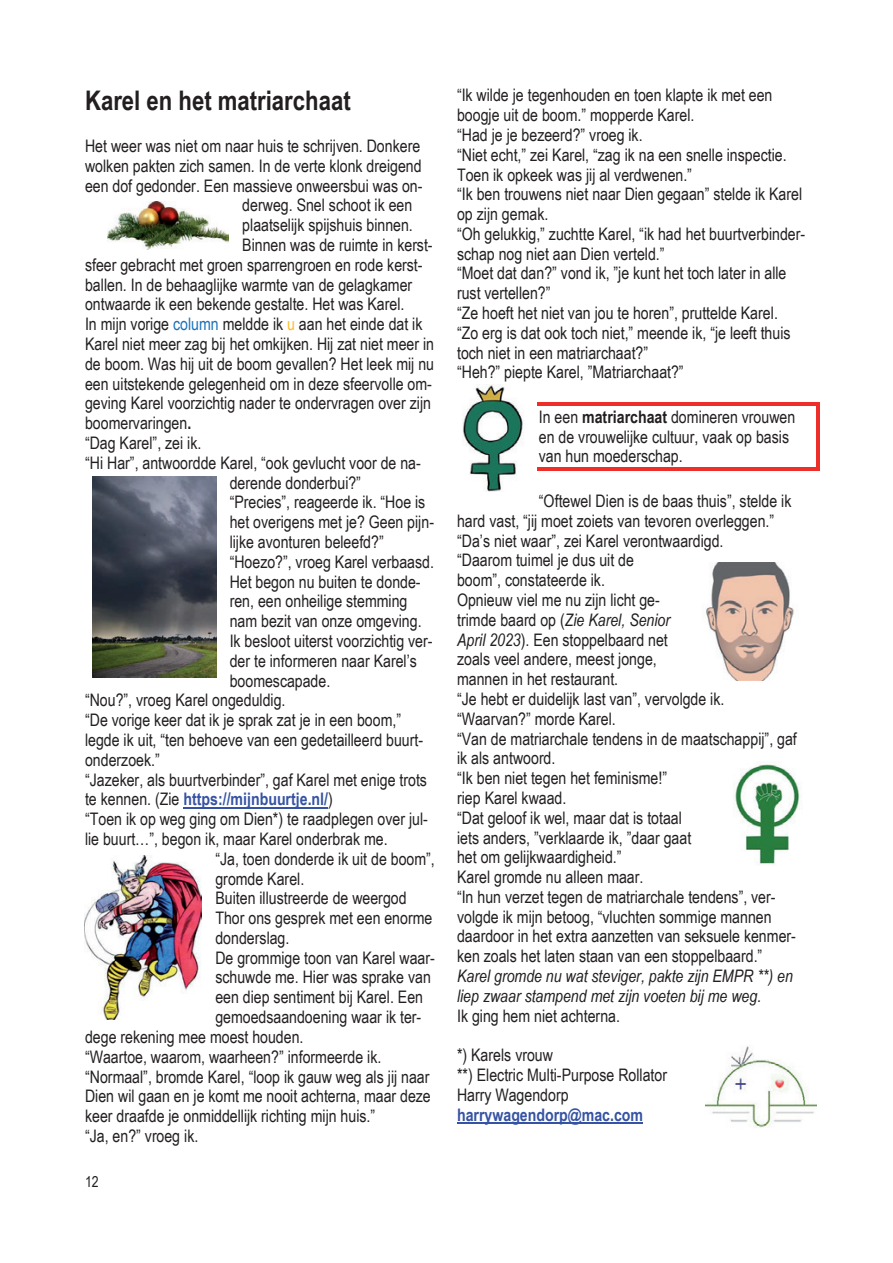
<style>
.page{position:relative;width:893px;height:1263px;background:#fff}
.page>*{position:absolute;margin:0;border:0;box-sizing:border-box;transform-origin:0 0}
.t1{font:700 27px "Arial Narrow";color:#231f20}
.t2{font:17.25px/19.8px "Arial Narrow";color:#231f20}
.t3{font:italic 17.25px/19.8px "Arial Narrow";color:#231f20}
.t4{font:700 17.25px "Arial Narrow";color:#3653a3}
.t5{font:15px "Arial Narrow";color:#231f20}
.s1{color:#1b71ba}
.s2{color:#fdbd28}
.s3{font-weight:700}
.s4{font-weight:400;color:#231f20}
.s5{font-style:italic}
</style>
<div class="page">
<hr style="left:183px;top:807px;width:145px;height:1px;background:#3653a3">
<hr style="left:537px;top:402px;width:282px;height:3px;background:#ee2e29">
<hr style="left:816px;top:402px;width:3px;height:24px;background:#ee2e29">
<hr style="left:816px;top:426px;width:3px;height:20px;background:#ee2e29">
<hr style="left:537px;top:467px;width:282px;height:4px;background:#ee2e29">
<hr style="left:816px;top:446px;width:3px;height:25px;background:#ee2e29">
<hr style="left:457px;top:1122px;width:186px;height:2px;background:#3653a3">
<img style="left:107px;top:201px;width:122px;height:49px">
<img style="left:92px;top:476px;width:124px;height:201px">
<img style="left:84px;top:855px;width:118px;height:164px">
<img style="left:462px;top:384px;width:61px;height:107px">
<img style="left:706px;top:563px;width:88px;height:117px">
<img style="left:734px;top:763px;width:67px;height:102px">
<img style="left:706px;top:1046px;width:111px;height:82px">
<h1 class="t1" style="left:85px;top:80px;width:267px">Karel en het matriarchaat</h1>
<p class="t2" style="left:85px;top:135px;width:337px">Het weer was niet om naar huis te schrijven. Donkere</p>
<p class="t2" style="left:85px;top:155px;width:338px">wolken pakten zich samen. In de verte klonk dreigend</p>
<p class="t2" style="left:85px;top:175px;width:339px">een dof gedonder. Een massieve onweersbui was on-</p>
<p class="t2" style="left:242px;top:195px;width:172px">derweg. Snel schoot ik een</p>
<p class="t2" style="left:242px;top:215px;width:172px">plaatselijk spijshuis binnen.</p>
<p class="t2" style="left:242px;top:234px;width:192px">Binnen was de ruimte in kerst-</p>
<p class="t2" style="left:85px;top:254px;width:339px">sfeer gebracht met groen sparrengroen en rode kerst-</p>
<p class="t2" style="left:85px;top:274px;width:329px">ballen. In de behaaglijke warmte van de gelagkamer</p>
<p class="t2" style="left:85px;top:294px;width:321px">ontwaarde ik een bekende gestalte. Het was Karel.</p>
<p class="t2" style="left:85px;top:314px;width:339px">In mijn vorige <span class="s1">column</span> meldde ik <span class="s2">u</span> aan het einde dat ik</p>
<p class="t2" style="left:85px;top:333px;width:351px">Karel niet meer zag bij het omkijken. Hij zat niet meer in</p>
<p class="t2" style="left:85px;top:353px;width:351px">de boom. Was hij uit de boom gevallen? Het leek mij nu</p>
<p class="t2" style="left:85px;top:373px;width:348px">een uitstekende gelegenheid om in deze sfeervolle om-</p>
<p class="t2" style="left:85px;top:393px;width:347px">geving Karel voorzichtig nader te ondervragen over zijn</p>
<p class="t2" style="left:85px;top:413px;width:108px">boomervaringen<span class="s3">.</span></p>
<p class="t2" style="left:85px;top:432px;width:118px">“Dag Karel”, zei ik.</p>
<p class="t2" style="left:85px;top:452px;width:337px">“Hi Har”, antwoordde Karel, “ook gevlucht voor de na-</p>
<p class="t2" style="left:230px;top:472px;width:133px">derende donderbui?”</p>
<p class="t2" style="left:230px;top:492px;width:197px">“Precies”, reageerde ik. “Hoe is</p>
<p class="t2" style="left:230px;top:512px;width:206px">het overigens met je? Geen pijn-</p>
<p class="t2" style="left:230px;top:531px;width:156px">lijke avonturen beleefd?”</p>
<p class="t2" style="left:230px;top:551px;width:206px">“Hoezo?”, vroeg Karel verbaasd.</p>
<p class="t2" style="left:230px;top:571px;width:192px">Het begon nu buiten te donde-</p>
<p class="t2" style="left:230px;top:591px;width:179px">ren, een onheilige stemming</p>
<p class="t2" style="left:230px;top:610px;width:193px">nam bezit van onze omgeving.</p>
<p class="t2" style="left:230px;top:630px;width:204px">Ik besloot uiterst voorzichtig ver-</p>
<p class="t2" style="left:230px;top:650px;width:189px">der te informeren naar Karel’s</p>
<p class="t2" style="left:230px;top:670px;width:102px">boomescapade.</p>
<p class="t2" style="left:85px;top:690px;width:202px">“Nou?”, vroeg Karel ongeduldig.</p>
<p class="t2" style="left:85px;top:710px;width:318px">“De vorige keer dat ik je sprak zat je in een boom,”</p>
<p class="t2" style="left:85px;top:729px;width:340px">legde ik uit, “ten behoeve van een gedetailleerd buurt-</p>
<p class="t2" style="left:85px;top:749px;width:76px">onderzoek.”</p>
<p class="t2" style="left:85px;top:769px;width:343px">“Jazeker, als buurtverbinder”, gaf Karel met enige trots</p>
<p class="t4" style="left:85px;top:786px;width:249px"><span class="s4">te kennen. (Zie</span> https://mijnbuurtje.nl/<span class="s4">)</span></p>
<p class="t2" style="left:85px;top:808px;width:344px">“Toen ik op weg ging om Dien*) te raadplegen over jul-</p>
<p class="t2" style="left:85px;top:828px;width:304px">lie buurt…”, begon ik, maar Karel onderbrak me.</p>
<p class="t2" style="left:215px;top:848px;width:221px">“Ja, toen donderde ik uit de boom”,</p>
<p class="t2" style="left:215px;top:868px;width:90px">gromde Karel.</p>
<p class="t2" style="left:215px;top:888px;width:193px">Buiten illustreerde de weergod</p>
<p class="t2" style="left:215px;top:907px;width:218px">Thor ons gesprek met een enorme</p>
<p class="t2" style="left:215px;top:927px;width:76px">donderslag.</p>
<p class="t2" style="left:215px;top:947px;width:221px">De grommige toon van Karel waar-</p>
<p class="t2" style="left:215px;top:967px;width:217px">schuwde me. Hier was sprake van</p>
<p class="t2" style="left:215px;top:987px;width:209px">een diep sentiment bij Karel. Een</p>
<p class="t2" style="left:215px;top:1006px;width:207px">gemoedsaandoening waar ik ter-</p>
<p class="t2" style="left:85px;top:1026px;width:220px">dege rekening mee moest houden.</p>
<p class="t2" style="left:85px;top:1046px;width:298px">“Waartoe, waarom, waarheen?” informeerde ik.</p>
<p class="t2" style="left:85px;top:1066px;width:346px">“Normaal”, bromde Karel, “loop ik gauw weg als jij naar</p>
<p class="t2" style="left:85px;top:1086px;width:347px">Dien wil gaan en je komt me nooit achterna, maar deze</p>
<p class="t2" style="left:85px;top:1105px;width:292px">keer draafde je onmiddellijk richting mijn huis.”</p>
<p class="t2" style="left:85px;top:1125px;width:115px">“Ja, en?” vroeg ik.</p>
<p class="t5" style="left:85px;top:1170px;width:15px">12</p>
<p class="t2" style="left:457px;top:85px;width:350px">“Ik wilde je tegenhouden en toen klapte ik met een boogje uit de boom.” mopperde Karel.<br>“Had je je bezeerd?” vroeg ik.<br>“Niet echt,” zei Karel, “zag ik na een snelle inspectie.<br>Toen ik opkeek was jij al verdwenen.”<br>“Ik ben trouwens niet naar Dien gegaan” stelde ik Karel op zijn gemak.<br>“Oh gelukkig,” zuchtte Karel, “ik had het buurtverbinder&shy;schap nog niet aan Dien verteld.”<br>“Moet dat dan?” vond ik, ”je kunt het toch later in alle rust vertellen?”<br>“Ze hoeft het niet van jou te horen”, pruttelde Karel.<br>“Zo erg is dat ook toch niet,” meende ik, “je leeft thuis toch niet in een matriarchaat?”<br>“Heh?” piepte Karel, ”Matriarchaat?”</p>
<p class="t2" style="left:539px;top:406px;width:258px">In een <span class="s3">matriarchaat</span> domineren vrouwen en de vrouwelijke cultuur, vaak op basis van hun moederschap.</p>
<p class="t2" style="left:457px;top:490px;width:341px;text-indent:82px">“Oftewel Dien is de baas thuis”, stelde ik hard vast, “jij moet zoiets van tevoren overleggen.” “Da’s niet waar”, zei Karel verontwaardigd.<br>“Daarom tuimel je dus uit de<br>boom”, constateerde ik.<br>Opnieuw viel me nu zijn licht ge-<br>trimde baard op (<span class="s5">Zie Karel, Senior<br>April 2023</span>). Een stoppelbaard net<br>zoals veel andere, meest jonge,<br>mannen in het restaurant.<br>“Je hebt er duidelijk last van”, vervolgde ik. “Waarvan?” morde Karel.<br>“Van de matriarchale tendens in de maatschappij”, gaf ik als antwoord.<br>“Ik ben niet tegen het feminisme!”<br>riep Karel kwaad.<br>“Dat geloof ik wel, maar dat is totaal<br>iets anders, ”verklaarde ik, ”daar gaat<br>het om gelijkwaardigheid.”<br>Karel gromde nu alleen maar.<br>“In hun verzet tegen de matriarchale tendens”, ver&shy;volgde ik mijn betoog, “vluchten sommige mannen daardoor in het extra aanzetten van seksuele kenmer&shy;ken zoals het laten staan van een stoppelbaard.”</p>
<p class="t3" style="left:457px;top:966px;width:337px">Karel gromde nu wat steviger, pakte zijn EMPR **) en liep zwaar stampend met zijn voeten bij me weg.</p>
<p class="t2" style="left:457px;top:1005px;width:164px">Ik ging hem niet achterna.</p>
<p class="t2" style="left:457px;top:1045px;width:212px">*) Karels vrouw<br>**) Electric Multi-Purpose Rollator<br>Harry Wagendorp</p>
<p class="t4" style="left:457px;top:1101px;width:187px">harrywagendorp@mac.com</p>
</div>
